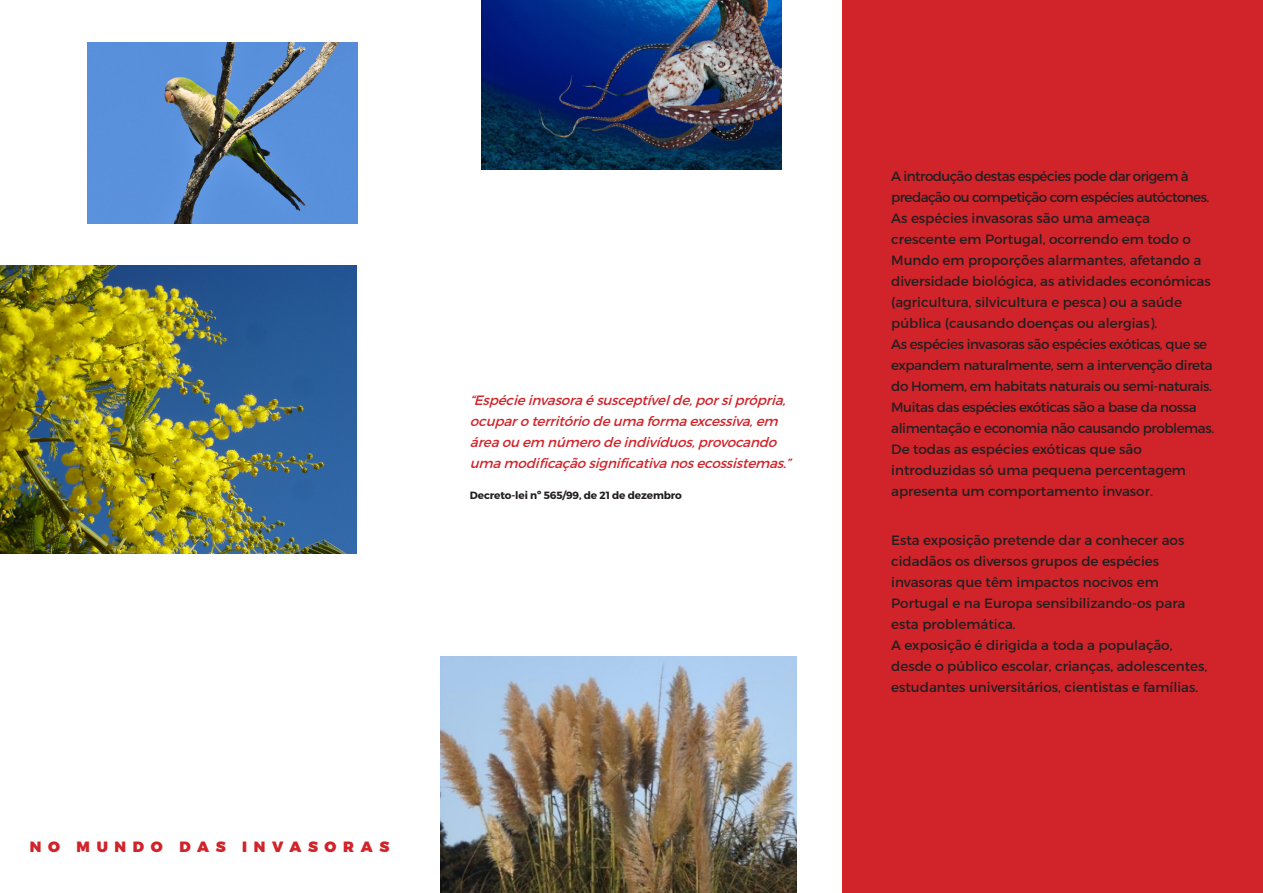
<style>
.page{position:relative;width:1263px;height:893px;background:#fff}
.page>*{position:absolute;margin:0;border:0;box-sizing:border-box;transform-origin:0 0}
.t1{font:900 14.85px "Montserrat";letter-spacing:.45em;color:#d1232a}
.t2{font:13.5px/21px "Montserrat";letter-spacing:-.02em;color:#231f20}
.t3{font:13.5px/21px "Montserrat";color:#231f20}
.t4{font:italic 13.5px/21px "Montserrat";color:#d1232a}
.t5{font:700 10.5px "Montserrat";letter-spacing:-.01em;color:#231f20}
</style>
<div class="page">
<img style="left:87px;top:43px;width:271px;height:181px">
<img style="left:0;top:266px;width:356px;height:287px">
<div style="left:842px;top:0;width:421px;height:893px;background:#d1232a"></div>
<img style="left:481px;top:0;width:301px;height:170px">
<img style="left:441px;top:657px;width:355px;height:236px">
<p class="t4" style="left:470px;top:390px;width:326px">“Espécieinvasoraésusceptívelde,porsiprópria, ocuparoterritóriodeumaformaexcessiva,em áreaou em númerodeindivíduos,provocando umamodificaçãosignificativanosecossistemas.”</p>
<p class="t5" style="left:470px;top:489px;width:214px">Decreto-lei nº 565/99, de 21 de dezembro</p>
<p class="t1" style="left:30px;top:837px;width:361px">NO MUNDO DAS INVASORAS</p>
<p class="t2" style="left:891px;top:166px;width:325px">A introdução destas espécies pode dar origem à predação ou competição com espécies autóctones.<br>As espécies invasoras são uma ameaça crescente em Portugal, ocorrendo em todo o Mundo em proporções alarmantes, afetando a diversidade biológica, as atividades económicas (agricultura, silvicultura e pesca) ou a saúde pública (causando doenças ou alergias).<br>As espécies invasoras são espécies exóticas, que se expandem naturalmente, sem a intervenção direta do Homem, em habitats naturais ou semi-naturais.<br>Muitas das espécies exóticas são a base da nossa alimentação e economia não causando problemas.<br>De todas as espécies exóticas que são introduzidas só uma pequena percentagem apresenta um comportamento invasor.</p>
<p class="t3" style="left:891px;top:530px;width:318px">Esta exposição pretende dar a conhecer aos cidadãos os diversos grupos de espécies invasoras que têm impactos nocivos em Portugal e na Europa sensibilizando-os para esta problemática.<br>A exposição é dirigida a toda a população, desde o público escolar, crianças, adolescentes, estudantes universitários, cientistas e famílias.</p>
</div>
